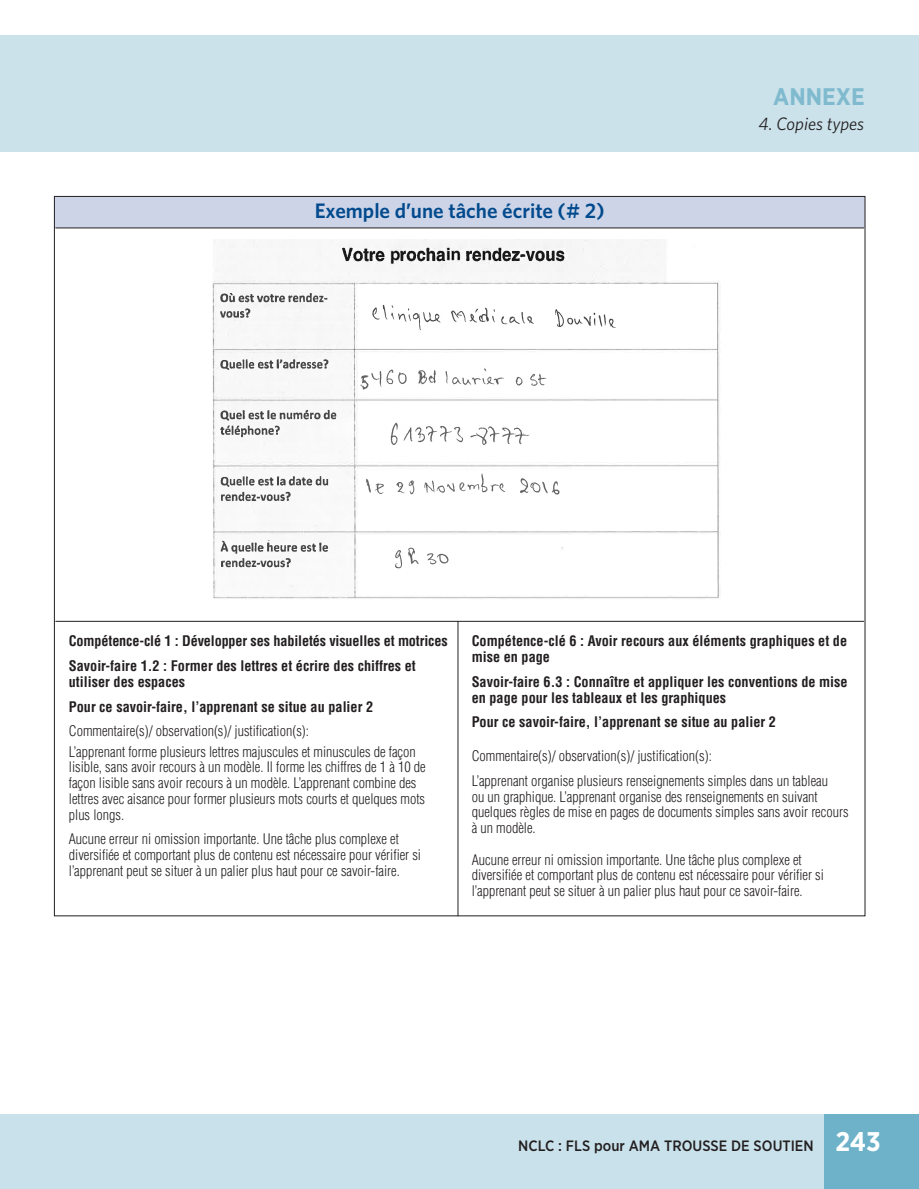
<style>
.page{position:relative;width:919px;height:1189px;background:#fff}
.page>*{position:absolute;margin:0;border:0;box-sizing:border-box;transform-origin:0 0}
.t1{font:700 27px "Gotham Narrow";color:#fff}
.t2{font:700 24px "Gotham Narrow";color:#80bace}
.t3{font:600 21px "Whitney";color:#004a8d}
.t4{font:italic 18px "Whitney";color:#231f20}
.t5{font:500 15px "Gotham Narrow";color:#231f20}
.t6{font:300 condensed 14.25px/15.8px "Helvetica";color:#231f20}
.t7{font:700 condensed 14.25px/15.8px "Helvetica";color:#231f20}
</style>
<div class="page">
<div style="left:0;top:36px;width:919px;height:116px;background:#cbe2eb"></div>
<div style="left:0;top:1114px;width:918px;height:75px;background:#c9e1ea"></div>
<div style="left:824px;top:1114px;width:95px;height:75px;background:#6db2c9"></div>
<div style="left:54px;top:196px;width:810px;height:32px;background:#cdd4e7"></div>
<img style="left:212px;top:239px;width:509px;height:360px">
<img style="left:245px;top:239px;width:314px;height:329px">
<img style="left:342px;top:248px;width:224px;height:17px">
<img style="left:221px;top:293px;width:395px;height:274px">
<hr style="left:457px;top:621px;width:1px;height:295px;background:#231f20">
<hr style="left:55px;top:621px;width:809px;height:1px;background:#231f20">
<hr style="left:55px;top:228px;width:809px;height:1px;background:#231f20">
<p class="t2" style="left:773px;top:82px;width:93px">ANNEXE</p>
<p class="t3" style="left:315px;top:198px;width:291px">Exemple d’une tâche écrite (# 2)</p>
<p class="t4" style="left:758px;top:113px;width:107px">4. Copies types</p>
<p class="t7" style="left:69px;top:633px;width:380px">Compétence-clé 1 : Développer ses habiletés visuelles et motrices</p>
<p class="t7" style="left:69px;top:658px;width:348px">Savoir-faire 1.2 : Former des lettres et écrire des chiffres et utiliser des espaces</p>
<p class="t7" style="left:69px;top:698px;width:306px">Pour ce savoir-faire, l’apprenant se situe au palier 2</p>
<p class="t6" style="left:69px;top:723px;width:242px">Commentaire(s)/ observation(s)/ justification(s):</p>
<p class="t6" style="left:69px;top:743px;width:358px">L’apprenant forme plusieurs lettres majuscules et minuscules de façon lisible, sans avoir recours à un modèle. Il forme les chiffres de 1 à 10 de façon lisible sans avoir recours à un modèle. L’apprenant combine des lettres avec aisance pour former plusieurs mots courts et quelques mots plus longs.</p>
<p class="t6" style="left:69px;top:831px;width:354px">Aucune erreur ni omission importante. Une tâche plus complexe et diversifiée et comportant plus de contenu est nécessaire pour vérifier si l’apprenant peut se situer à un palier plus haut pour ce savoir-faire.</p>
<p class="t7" style="left:472px;top:633px;width:377px">Compétence-clé 6 : Avoir recours aux éléments graphiques et de mise en page</p>
<p class="t7" style="left:472px;top:674px;width:377px">Savoir-faire 6.3 : Connaître et appliquer les conventions de mise en page pour les tableaux et les graphiques</p>
<p class="t7" style="left:472px;top:714px;width:306px">Pour ce savoir-faire, l’apprenant se situe au palier 2</p>
<p class="t6" style="left:472px;top:748px;width:242px">Commentaire(s)/ observation(s)/ justification(s):</p>
<p class="t6" style="left:472px;top:773px;width:378px">L’apprenant organise plusieurs renseignements simples dans un tableau<br>ou un graphique. L’apprenant organise des renseignements en suivant quelques règles de mise en pages de documents simples sans avoir recours à un modèle.</p>
<p class="t6" style="left:472px;top:851px;width:354px">Aucune erreur ni omission importante. Une tâche plus complexe et diversifiée et comportant plus de contenu est nécessaire pour vérifier si l’apprenant peut se situer à un palier plus haut pour ce savoir-faire.</p>
<p class="t5" style="left:518px;top:1137px;width:297px">NCLC : FLS pour AMA TROUSSE DE SOUTIEN</p>
<p class="t1" style="left:835px;top:1125px;width:47px">243</p>
</div>
